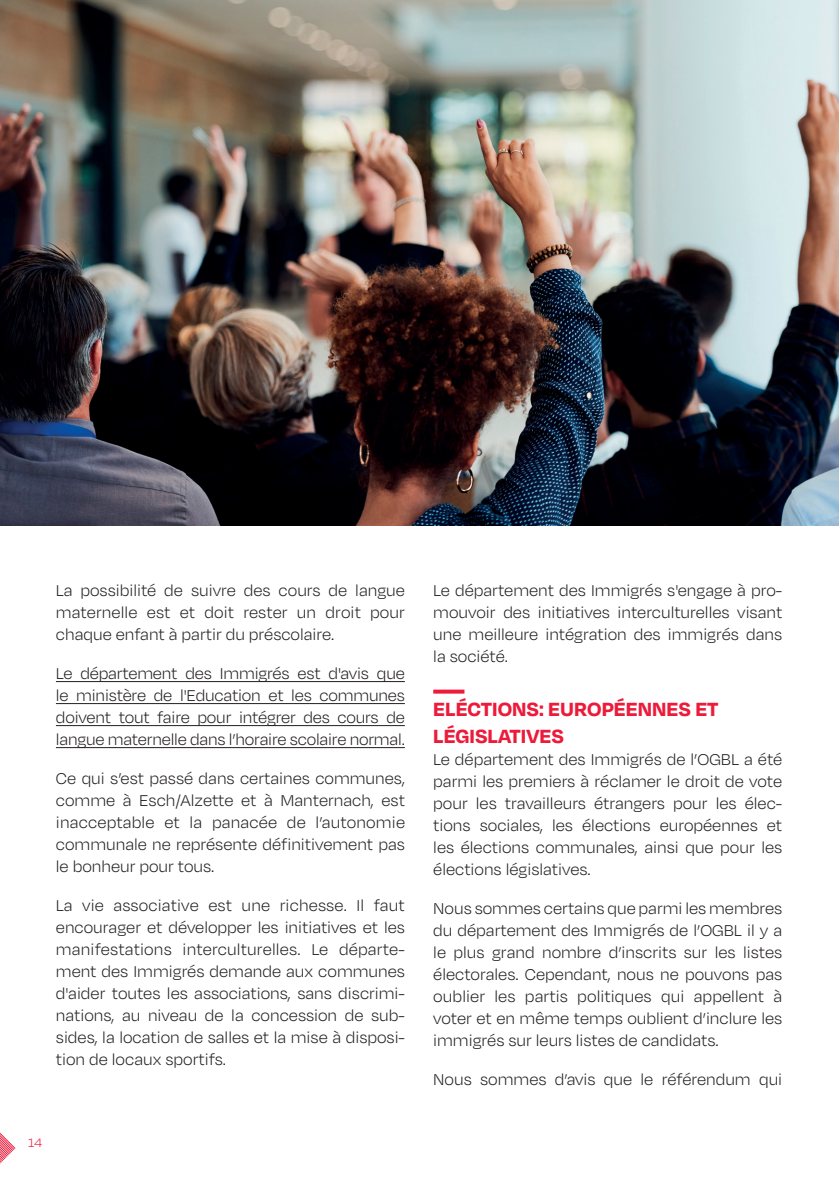
<style>
.page{position:relative;width:840px;height:1191px;background:#fff}
.page>*{position:absolute;margin:0;border:0;box-sizing:border-box;transform-origin:0 0}
.H2_Alt{font:700 22px/26.4px "Degular";color:#ed1a3a}
.Body{font:300 18px/22px "Degular";color:#231f20;text-align:justify}
.t1{font:300 14px "Degular";color:#ed1a3a}
</style>
<div class="page">
<hr style="left:56px;top:681px;width:349px;height:1px;background:#231f20">
<hr style="left:56px;top:703px;width:349px;height:1px;background:#231f20">
<hr style="left:56px;top:725px;width:349px;height:1px;background:#231f20">
<hr style="left:56px;top:747px;width:349px;height:1px;background:#231f20">
<svg style="left:433px;top:689px;width:31px;height:4px"></svg>
<img style="left:0;top:0;width:838px;height:525px">
<svg style="left:0;top:1132px;width:15px;height:32px"></svg>
<p class="Body" style="left:56px;top:578px;width:350px">La possibilité de suivre des cours de langue maternelle est et doit rester un droit pour chaque enfant à partir du préscolaire.</p>
<p class="Body" style="left:56px;top:661px;width:350px">Le département des Immigrés est d'avis que le ministère de l'Education et les communes doivent tout faire pour intégrer des cours de langue maternelle dans l’horaire scolaire normal.</p>
<p class="Body" style="left:56px;top:766px;width:350px">Ce qui s’est passé dans certaines communes, comme à Esch/Alzette et à Manternach, est inacceptable et la panacée de l’autonomie communale ne représente définitivement pas le bonheur pour tous.</p>
<p class="Body" style="left:56px;top:893px;width:350px">La vie associative est une richesse. Il faut encourager et développer les initiatives et les manifestations interculturelles. Le départe&shy;ment des Immigrés demande aux communes d'aider toutes les associations, sans discrimi&shy;nations, au niveau de la concession de sub&shy;sides, la location de salles et la mise à disposi&shy;tion de locaux sportifs.</p>
<p class="t1" style="left:28px;top:1134px;width:15px">14</p>
<p class="Body" style="left:433px;top:578px;width:350px">Le département des Immigrés s'engage à pro&shy;mouvoir des initiatives interculturelles visant une meilleure intégration des immigrés dans la société.</p>
<p class="H2_Alt" style="left:433px;top:695px;width:287px">ELÉCTIONS: EUROPÉENNES ET<br>LÉGISLATIVES</p>
<p class="Body" style="left:433px;top:747px;width:350px">Le département des Immigrés de l’OGBL a été parmi les premiers à réclamer le droit de vote pour les travailleurs étrangers pour les élec&shy;tions sociales, les élections européennes et les élections communales, ainsi que pour les élections législatives.</p>
<p class="Body" style="left:433px;top:896px;width:350px">Nous sommes certains que parmi les membres du département des Immigrés de l’OGBL il y a le plus grand nombre d’inscrits sur les listes électorales. Cependant, nous ne pouvons pas oublier les partis politiques qui appellent à voter et en même temps oublient d’inclure les immigrés sur leurs listes de candidats.</p>
<p class="Body" style="left:433px;top:1067px;width:350px">Nous sommes d’avis que le référendum qui</p>
</div>
